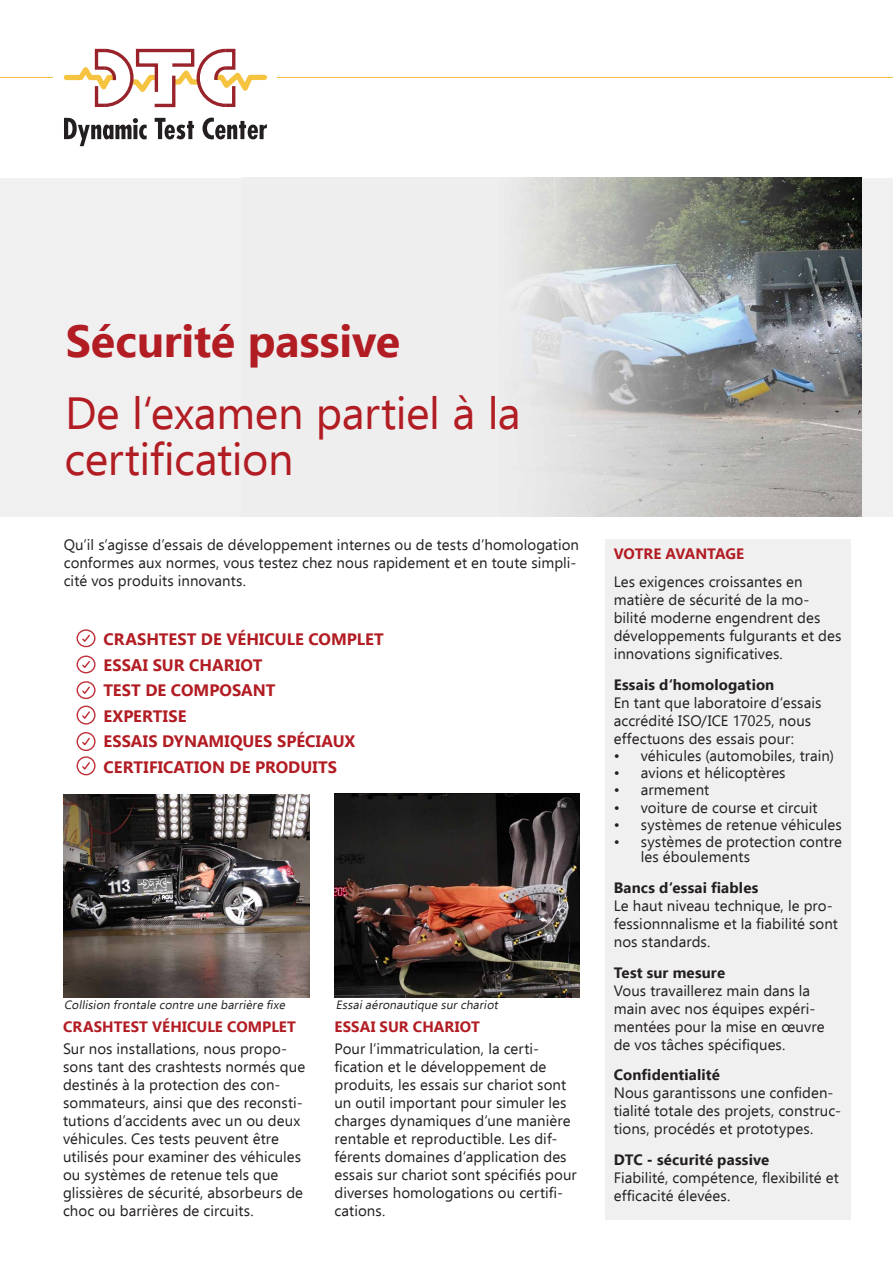
<style>
.page{position:relative;width:893px;height:1263px;background:#fff}
.page>*{position:absolute;margin:0;border:0;box-sizing:border-box;transform-origin:0 0}
.t1{font:45px "Ebrima";letter-spacing:-.01em;color:#b21c23}
.t2{font:700 45px "Ebrima";letter-spacing:-.005em;color:#b21c23}
.t3{font:700 16.5px "Ebrima";color:#b21c23}
.t4{font:15px/18px "Ebrima";letter-spacing:.005em;color:#231f20}
.t5{font:700 15px "Ebrima";color:#b21c23}
.t6{font:italic 12px "Ebrima";color:#231f20}
.s1{font-weight:700}
</style>
<div class="page">
<hr style="left:0;top:77px;width:893px;height:1px;background:#f5c33f">
<div style="left:53px;top:43px;width:224px;height:103px;background:#fff"></div>
<svg style="left:63px;top:48px;width:204px;height:60px"></svg>
<svg style="left:64px;top:117px;width:83px;height:29px"></svg>
<svg style="left:155px;top:118px;width:39px;height:21px"></svg>
<svg style="left:202px;top:118px;width:65px;height:21px"></svg>
<div style="left:0;top:178px;width:893px;height:338px;background:#f0f0f0"></div>
<img style="left:515px;top:178px;width:347px;height:338px">
<div style="left:77px;top:629px;width:19px;height:18px;border:1px solid #c0303b;border-radius:50%"></div>
<svg style="left:81px;top:634px;width:10px;height:11px"></svg>
<div style="left:77px;top:655px;width:19px;height:18px;border:1px solid #c0303b;border-radius:50%"></div>
<svg style="left:81px;top:661px;width:10px;height:11px"></svg>
<div style="left:77px;top:681px;width:19px;height:18px;border:1px solid #c0303b;border-radius:50%"></div>
<svg style="left:81px;top:686px;width:10px;height:12px"></svg>
<div style="left:605px;top:539px;width:245px;height:681px;background:#f0f0f0"></div>
<img style="left:63px;top:794px;width:246px;height:204px">
<div style="left:77px;top:756px;width:19px;height:19px;border:1px solid #c0303b;border-radius:50%"></div>
<svg style="left:81px;top:762px;width:10px;height:11px"></svg>
<div style="left:77px;top:732px;width:19px;height:19px;border:1px solid #c0303b;border-radius:50%"></div>
<svg style="left:81px;top:737px;width:10px;height:12px"></svg>
<div style="left:77px;top:706px;width:19px;height:19px;border:1px solid #c0303b;border-radius:50%"></div>
<svg style="left:81px;top:711px;width:10px;height:12px"></svg>
<img style="left:335px;top:793px;width:245px;height:205px">
<p class="t2" style="left:66px;top:307px;width:336px">Sécurité passive</p>
<p class="t1" style="left:65px;top:381px;width:457px">De l‘examen partiel à la</p>
<p class="t1" style="left:65px;top:427px;width:230px">certification</p>
<p class="t4" style="left:64px;top:536px;width:517px">Qu’il s’agisse d’essais de développement internes ou de tests d’homologation conformes aux normes, vous testez chez nous rapidement et en toute simpli&shy;cité vos produits innovants.</p>
<p class="t3" style="left:103px;top:627px;width:282px">CRASHTEST DE VÉHICULE COMPLET</p>
<p class="t3" style="left:103px;top:652px;width:161px">ESSAI SUR CHARIOT</p>
<p class="t3" style="left:103px;top:678px;width:173px">TEST DE COMPOSANT</p>
<p class="t3" style="left:103px;top:703px;width:85px">EXPERTISE</p>
<p class="t3" style="left:103px;top:729px;width:253px">ESSAIS DYNAMIQUES SPÉCIAUX</p>
<p class="t3" style="left:103px;top:754px;width:235px">CERTIFICATION DE PRODUITS</p>
<p class="t6" style="left:64px;top:996px;width:225px">Collision frontale contre une barrière fixe</p>
<p class="t6" style="left:336px;top:996px;width:166px">Essaiaéronautique surchariot</p>
<p class="t5" style="left:334px;top:1015px;width:147px">ESSAI SUR CHARIOT</p>
<p class="t4" style="left:334px;top:1039px;width:244px">Pour l‘immatriculation, la certi&shy;fication et le développement de produits, les essais sur chariot sont un outil important pour simuler les charges dynamiques d‘une manière rentable et reproductible. Les dif&shy;férents domaines d‘application des essais sur chariot sont spécifiés pour diverses homologations ou certifi&shy;cations.</p>
<p class="t5" style="left:63px;top:1015px;width:234px">CRASHTEST VÉHICULE COMPLET</p>
<p class="t4" style="left:63px;top:1039px;width:244px">Sur nos installations, nous propo&shy;sons tant des crashtests normés que destinés à la protection des con&shy;sommateurs, ainsi que des reconsti&shy;tutions d’accidents avec un ou deux véhicules. Ces tests peuvent être utilisés pour examiner des véhicules ou systèmes de retenue tels que glissières de sécurité, absorbeurs de choc ou barrières de circuits.</p>
<p class="t5" style="left:614px;top:543px;width:132px">VOTRE AVANTAGE</p>
<p class="t4" style="left:614px;top:572px;width:229px">Les exigences croissantes en matière de sécurité de la mo&shy;bilité moderne engendrent des développements fulgurants et des innovations significatives.</p>
<p class="t4" style="left:614px;top:675px;width:209px"><span class="s1">Essais d‘homologation<br></span>En tant que laboratoire d‘essais accrédité ISO/ICE 17025, nous effectuons des essais pour:</p>
<p class="t4" style="left:614px;top:746px;width:222px">• véhicules (automobiles, train)</p>
<p class="t4" style="left:614px;top:763px;width:173px">• avions et hélicoptères</p>
<p class="t4" style="left:614px;top:781px;width:97px">• armement</p>
<p class="t4" style="left:614px;top:798px;width:205px">• voiture de course et circuit</p>
<p class="t4" style="left:614px;top:815px;width:230px">• systèmes de retenue véhicules</p>
<p class="t4" style="left:641px;top:834px;width:203px;line-height:15px;text-indent:-27px">• systèmes de protection contre les éboulements</p>
<p class="t4" style="left:614px;top:878px;width:226px"><span class="s1">Bancs d‘essai fiables<br></span>Le haut niveau technique, le pro&shy;fessionnnalisme et la fiabilité sont nos standards.</p>
<p class="t4" style="left:614px;top:963px;width:212px"><span class="s1">Test sur mesure<br></span>Vous travaillerez main dans la main avec nos équipes expéri&shy;mentées pour la mise en œuvre de vos tâches spécifiques.</p>
<p class="t4" style="left:614px;top:1066px;width:229px"><span class="s1">Confidentialité<br></span>Nous garantissons une confiden&shy;tialité totale des projets, construc&shy;tions, procédés et prototypes.</p>
<p class="t4" style="left:614px;top:1151px;width:227px"><span class="s1">DTC - sécurité passive<br></span>Fiabilité, compétence, flexibilité et efficacité élevées.</p>
</div>
